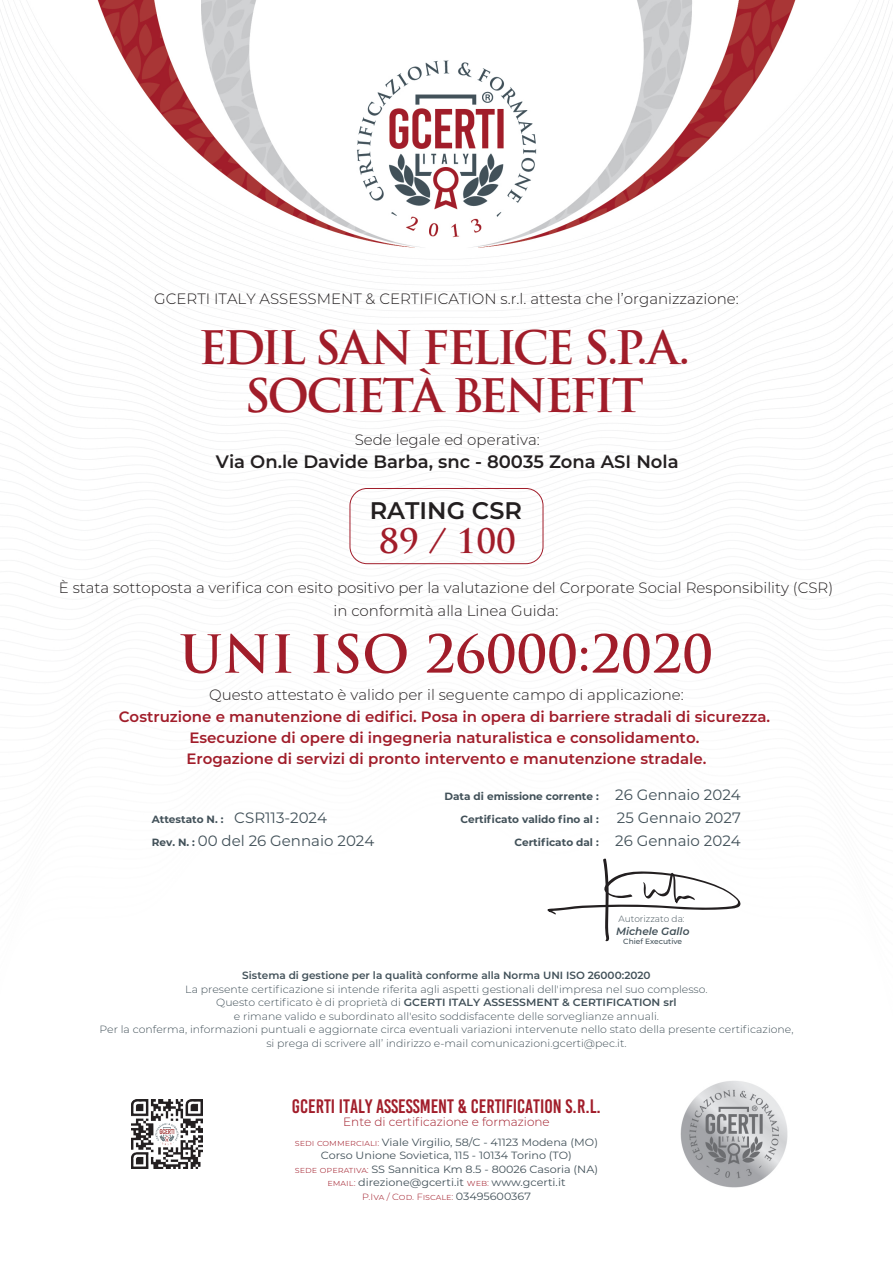
<style>
.page{position:relative;width:893px;height:1263px;background:#fff}
.page>*{position:absolute;margin:0;border:0;box-sizing:border-box;transform-origin:0 0}
.t1{font:700 51px "Trajan Pro";color:#a11d2a}
.t2{font:700 45px/48px "Trajan Pro";letter-spacing:-.065em;color:#a11d2a;text-align:center}
.t3{font:700 33px "Trajan Pro";color:#a11d2a}
.t4{font:600 24px "Montserrat";color:#231f20}
.t5{font:19.5px "Bebas Kai";color:#a11d2a}
.t6{font:600 18px "Montserrat";color:#231f20}
.t7{font:300 15px/22.5px "Montserrat";color:#231f20;text-align:center}
.t8{font:600 15px/21px "Montserrat";color:#a11d2a;text-align:center}
.t9{font:15px/23.5px "Montserrat";color:#425159}
.t10{font:300 12px "Montserrat";color:#a11d2a}
.t11{font:italic 600 10.65px "Montserrat";color:#425159}
.t12{font:300 10.5px/13.5px "Montserrat";color:#425159;text-align:center;scale:1.04 1}
.t13{font:10.5px/13.5px "Montserrat";color:#425159;text-align:center;scale:1.06 1}
.t14{font:700 10.5px/23px "Montserrat";color:#425159;text-align:right}
.t15{font:600 10.5px "Montserrat";color:#425159}
.t16{font:300 9px "Montserrat";color:#a11d2a;scale:1.06 1}
.t17{font:300 9px "Montserrat";color:#425159}
.t18{font:500 7.5px "Montserrat";color:#425159}
.s1{font-weight:600}
.s2{font-weight:300;font-size:9px;color:#a11d2a}
.s3{font-weight:400;font-size:10.5px;color:#425159}
</style>
<div class="page">
<img style="left:0;top:0;width:893px;height:1188px">
<img style="left:131px;top:1099px;width:71px;height:69px">
<svg style="left:547px;top:858px;width:194px;height:83px"></svg>
<div style="left:350px;top:488px;width:193px;height:76px;border:1px solid #a11d2a;border-radius:17px"></div>
<h3 class="t7" style="left:154px;top:287px;width:586px">GCERTI ITALY ASSESSMENT &amp; CERTIFICATION s.r.l. attesta che l’organizzazione:</h3>
<h2 class="t2" style="left:199px;top:324px;width:493px">EDIL SAN FELICE S.P.A.<br>SOCIETÀ BENEFIT</h2>
<h3 class="t7" style="left:355px;top:428px;width:187px">Sede legale ed operativa:</h3>
<h3 class="t6" style="left:216px;top:449px;width:464px">Via On.le Davide Barba, snc - 80035 Zona ASI Nola</h3>
<h3 class="t4" style="left:370px;top:493px;width:154px">RATING CSR</h3>
<h3 class="t3" style="left:379px;top:520px;width:138px">89 / 100</h3>
<h3 class="t7" style="left:59px;top:576px;width:776px">È stata sottoposta a verifica con esito positivo per la valutazione del Corporate Social Responsibility (CSR) in conformità alla Linea Guida:</h3>
<h1 class="t1" style="left:179px;top:622px;width:535px">UNI ISO 26000:2020</h1>
<h3 class="t7" style="left:209px;top:683px;width:476px">Questo attestato è valido per il seguente campo di applicazione:</h3>
<h3 class="t8" style="left:119px;top:706px;width:653px">Costruzione e manutenzione di edifici. Posa in opera di barriere stradali di sicurezza.<br>Esecuzione di opere di ingegneria naturalistica e consolidamento.<br>Erogazione di servizi di pronto intervento e manutenzione stradale.</h3>
<h3 class="t9" style="left:198px;top:805px;width:178px;text-indent:37px">CSR113-2024<br>00 del 26 Gennaio 2024</h3>
<p class="t14" style="left:152px;top:807px;width:73px">Attestato N. :</p>
<p class="t14" style="left:152px;top:830px;width:45px">Rev. N. :</p>
<p class="t14" style="left:444px;top:784px;width:156px">Data di emissione corrente :<br>Certificato valido fino al :<br>Certificato dal :</p>
<h3 class="t9" style="left:615px;top:782px;width:127px">26 Gennaio 2024</h3>
<h3 class="t9" style="left:615px;top:828px;width:127px">26 Gennaio 2024</h3>
<h3 class="t9" style="left:617px;top:805px;width:125px">25 Gennaio 2027</h3>
<p class="t17" style="left:618px;top:913px;width:68px">Autorizzato da:</p>
<p class="t11" style="left:616px;top:923px;width:75px">Michele Gallo</p>
<p class="t18" style="left:623px;top:936px;width:60px">Chief Executive</p>
<p class="t15" style="left:242px;top:968px;width:410px">Sistema di gestione per la qualità conforme alla Norma UNI ISO 26000:2020</p>
<p class="t12" style="left:99px;top:982px;width:669px">La presente certificazione si intende riferita agli aspetti gestionali dell'impresa nel suo complesso.<br>Questo certificato è di proprietà di <span class="s1">GCERTI ITALY ASSESSMENT &amp; CERTIFICATION srl<br></span>e rimane valido e subordinato all'esito soddisfacente delle sorveglianze annuali.<br>Per la conferma, informazioni puntuali e aggiornate circa eventuali variazioni intervenute nello stato della presente certificazione, si prega di scrivere all’ indirizzo e-mail comunicazioni.gcerti@pec.it.</p>
<h3 class="t5" style="left:292px;top:1095px;width:310px">GCERTI ITALY ASSESSMENT &amp; CERTIFICATION S.R.L.</h3>
<p class="t10" style="left:343px;top:1113px;width:208px">Ente di certificazione e formazione</p>
<p class="t13" style="left:295px;top:1135px;width:287px"><span class="s2">sedi commerciali:</span> Viale Virgilio, 58/C - 41123 Modena (MO)<br>Corso Unione Sovietica, 115 - 10134 Torino (TO)<br><span class="s2">sede operativa:</span> SS Sannitica Km 8.5 - 80026 Casoria (NA) <span class="s2">email:</span> direzione@gcerti.it <span class="s2">web:</span> www.gcerti.it</p>
<p class="t16" style="left:362px;top:1190px;width:161px">P.Iva / Cod. Fiscale: <span class="s3">03495600367</span></p>
</div>
